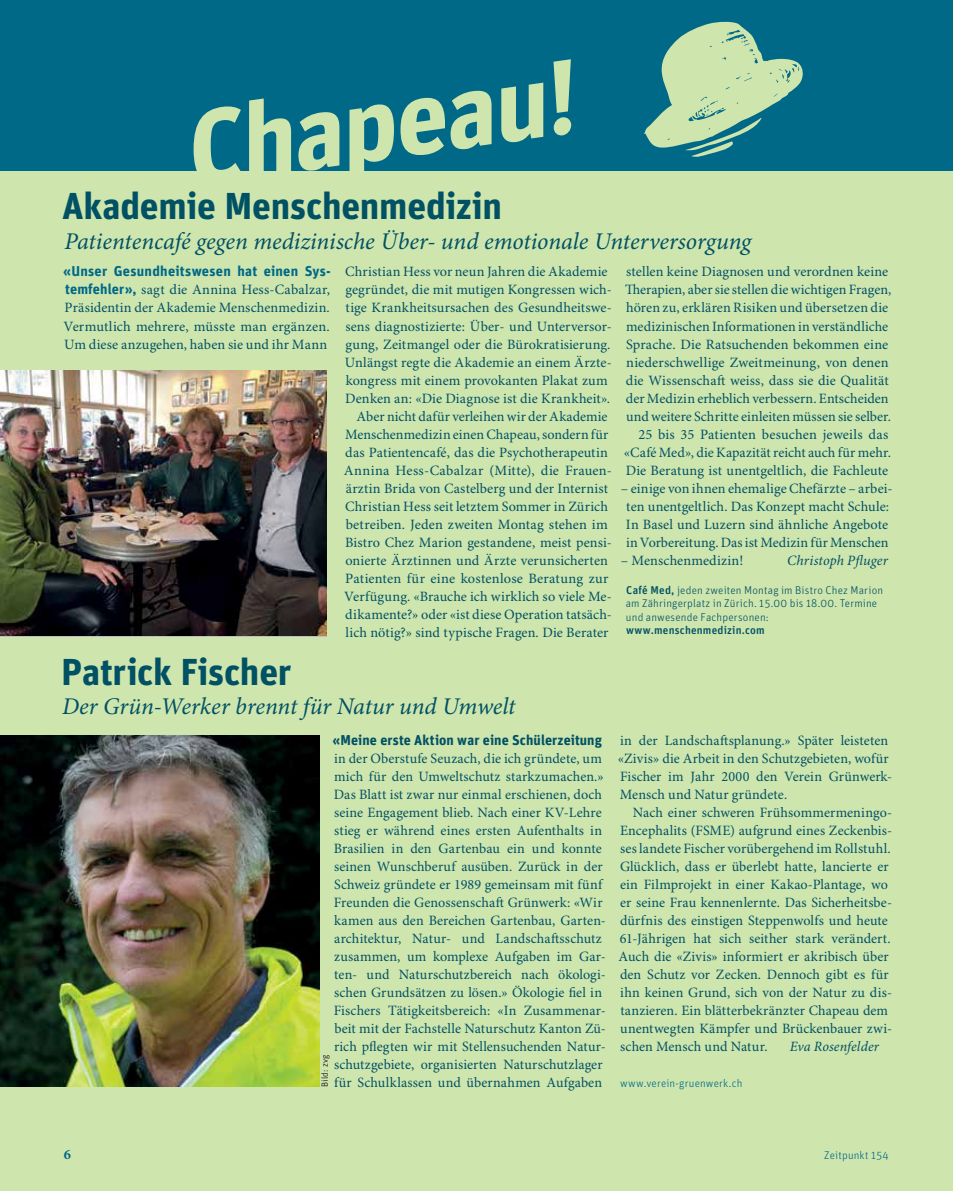
<style>
.page{position:relative;width:953px;height:1191px;background:#fff}
.page>*{position:absolute;margin:0;border:0;box-sizing:border-box;transform-origin:0 0}
.t1{font:700 104.85px "Unit OT";color:#cfe5ae}
.t2{font:700 37.5px "Unit OT";letter-spacing:-.005em;color:#005164}
.t3{font:italic 24px "Minion Pro";letter-spacing:-.005em;color:#005164}
.t4{font:14.25px/18px "Minion Pro";letter-spacing:.005em;color:#005164}
.t5{font:700 14.25px "Unit OT";letter-spacing:.005em;color:#005164}
.t6{font:700 14.25px "Unit OT";letter-spacing:.015em;color:#006987}
.t7{font:italic 14.25px "Minion Pro";letter-spacing:.005em;color:#005164}
.t8{font:700 14.25px "Minion Pro";color:#006987}
.t9{font:300 11.25px/13.5px "Unit OT";letter-spacing:.015em;color:#005164}
.t10{font:300 11.25px "Unit OT";letter-spacing:.015em;color:#006987}
.t11{font:500 11.25px "Unit OT";letter-spacing:.02em;color:#005164}
.t12{font:300 9px "Unit OT";letter-spacing:.025em;color:#000}
.s1{font-family:"Unit OT";font-weight:700;color:#006987}
.s2{font-weight:500}
</style>
<div class="page">
<div style="left:0;top:0;width:952px;height:1191px;background:#cfe5ae"></div>
<div style="left:0;top:0;width:952px;height:170px;background:#006987"></div>
<svg style="left:644px;top:21px;width:159px;height:136px"></svg>
<img style="left:0;top:736px;width:319px;height:350px">
<img style="left:0;top:370px;width:326px;height:265px">
<h1 class="t1" style="left:174px;top:83px;width:394px;rotate:-8deg">Chapeau!</h1>
<h2 class="t2" style="left:62px;top:181px;width:441px">Akademie Menschenmedizin</h2>
<h3 class="t3" style="left:64px;top:227px;width:688px">Patientencafé gegen medizinische Über- und emotionale Unterversorgung</h3>
<p class="t6" style="left:63px;top:262px;width:269px">«Unser Gesundheitswesen hat einen Sys-</p>
<p class="t4" style="left:64px;top:281px;width:268px;text-align:justify"><span class="s1">temfehler»,</span> sagt die Annina Hess-Cabalzar, Präsidentin der Akademie Menschenmedizin.<br>Vermutlich mehrere, müsste man ergänzen.<br>Um diese anzugehen, haben sie und ihr Mann</p>
<p class="t4" style="left:344px;top:263px;width:270px;text-align:center">Christian Hess vor neun Jahren die Akademie gegründet, die mit mutigen Kongressen wich&shy;tige Krankheitsursachen des Gesundheitswe&shy;sens diagnostizierte: Über- und Unterversor&shy;gung, Zeitmangel oder die Bürokratisierung.<br>Unlängst regte die Akademie an einem Ärzte&shy;kongress mit einem provokanten Plakat zum Denken an: «Die Diagnose ist die Krankheit».<br>Aber nicht dafür verleihen wir der Akademie Menschenmedizin einen Chapeau, sondern für das Patientencafé, das die Psychotherapeutin Annina Hess-Cabalzar (Mitte), die Frauen&shy;ärztin Brida von Castelberg und der Internist Christian Hess seit letztem Sommer in Zürich betreiben. Jeden zweiten Montag stehen im Bistro Chez Marion gestandene, meist pensi&shy;onierte Ärztinnen und Ärzte verunsicherten Patienten für eine kostenlose Beratung zur Verfügung. «Brauche ich wirklich so viele Me&shy;dikamente?» oder «ist diese Operation tatsäch&shy;lich nötig?» sind typische Fragen. Die Berater</p>
<p class="t4" style="left:623px;top:263px;width:269px;text-align:right">stellen keine Diagnosen und verordnen keine Therapien, aber sie stellen die wichtigen Fragen, hören zu, erklären Risiken und übersetzen die medizinischen Informationen in verständliche Sprache. Die Ratsuchenden bekommen eine niederschwellige Zweitmeinung, von denen die Wissenschaft weiss, dass sie die Qualität der Medizin erheblich verbessern. Entscheiden und weitere Schritte einleiten müssen sie selber.<br>25 bis 35 Patienten besuchen jeweils das «Café Med», die Kapazität reicht auch für mehr.<br>Die Beratung ist unentgeltlich, die Fachleute</p>
<p class="t4" style="left:621px;top:479px;width:273px;text-align:center">– einige von ihnen ehemalige Chefärzte – arbei&shy;ten unentgeltlich. Das Konzept macht Schule:<br>In Basel und Luzern sind ähnliche Angebote in Vorbereitung. Das ist Medizin für Menschen</p>
<p class="t4" style="left:621px;top:551px;width:124px">– Menschenmedizin!</p>
<p class="t7" style="left:787px;top:551px;width:102px">Christoph Pfluger</p>
<p class="t9" style="left:625px;top:583px;width:259px"><span class="s2">Café Med,</span> jeden zweiten Montag im Bistro Chez Marion am Zähringerplatz in Zürich. 15.00 bis 18.00. Termine und anwesende Fachpersonen:</p>
<p class="t11" style="left:626px;top:623px;width:140px">www.menschenmedizin.com</p>
<h2 class="t2" style="left:61px;top:647px;width:232px">Patrick Fischer</h2>
<h3 class="t3" style="left:62px;top:692px;width:455px">Der Grün-Werker brennt für Natur und Umwelt</h3>
<p class="t5" style="left:332px;top:730px;width:271px">«Meine erste Aktion war eine Schülerzeitung</p>
<p class="t4" style="left:334px;top:749px;width:274px">in der Oberstufe Seuzach, die ich gründete, um mich für den Umweltschutz starkzumachen.» Das Blatt ist zwar nur einmal erschienen, doch seine Engagement blieb. Nach einer KV-Lehre stieg er während eines ersten Aufenthalts in Brasilien in den Gartenbau ein und konnte seinen Wunschberuf ausüben. Zurück in der Schweiz gründete er 1989 gemeinsam mit fünf Freunden die Genossenschaft Grünwerk: «Wir kamen aus den Bereichen Gartenbau, Garten&shy;architektur, Natur- und Landschaftsschutz zusammen, um komplexe Aufgaben im Gar&shy;ten- und Naturschutzbereich nach ökologi&shy;schen Grundsätzen zu lösen.» Ökologie fiel in Fischers Tätigkeitsbereich: «In Zusammenar&shy;beit mit der Fachstelle Naturschutz Kanton Zü&shy;rich pflegten wir mit Stellensuchenden Natur&shy;schutzgebiete, organisierten Naturschutzlager für Schulklassen und übernahmen Aufgaben</p>
<p class="t12" style="left:319px;top:1086px;width:34px;rotate:-90deg">Bild: zvg</p>
<p class="t4" style="left:618px;top:731px;width:276px">in der Landschaftsplanung.» Später leisteten «Zivis» die Arbeit in den Schutzgebieten, wofür Fischer im Jahr 2000 den Verein Grünwerk-Mensch und Natur gründete.</p>
<p class="t4" style="left:618px;top:803px;width:275px;text-indent:14px">Nach einer schweren Frühsommermeningo-Encephalits (FSME) aufgrund eines Zeckenbis&shy;ses landete Fischer vorübergehend im Rollstuhl.<br>Glücklich, dass er überlebt hatte, lancierte er ein Filmprojekt in einer Kakao-Plantage, wo er seine Frau kennenlernte. Das Sicherheitsbe&shy;dürfnis des einstigen Steppenwolfs und heute 61-Jährigen hat sich seither stark verändert.<br>Auch die «Zivis» informiert er akribisch über den Schutz vor Zecken. Dennoch gibt es für ihn keinen Grund, sich von der Natur zu dis&shy;tanzieren. Ein blätterbekränzter Chapeau dem unentwegten Kämpfer und Brückenbauer zwi&shy;schen Mensch und Natur.</p>
<p class="t7" style="left:789px;top:1037px;width:91px">Eva Rosenfelder</p>
<p class="t10" style="left:620px;top:1076px;width:124px">www.verein-gruenwerk.ch</p>
<p class="t8" style="left:64px;top:1145px;width:9px">6</p>
<p class="t10" style="left:824px;top:1148px;width:66px">Zeitpunkt 154</p>
</div>
